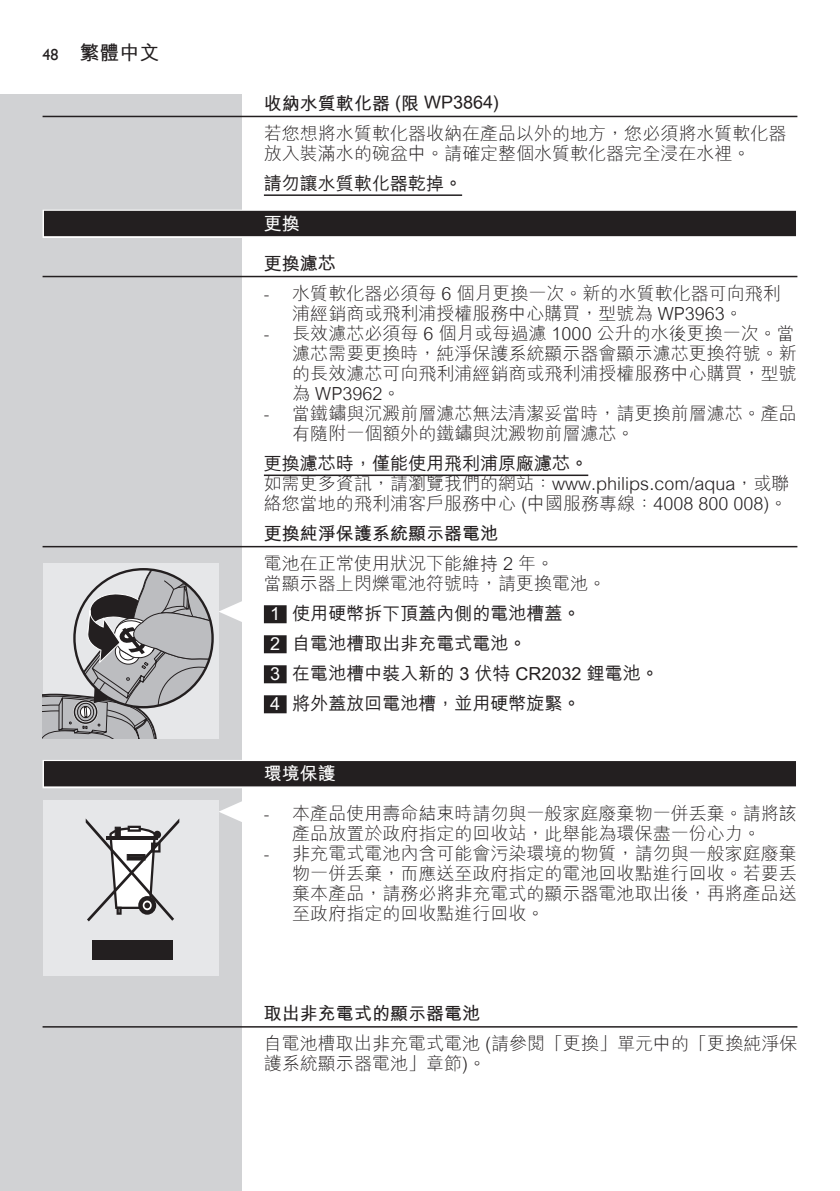
<style>
.page{position:relative;width:840px;height:1191px;background:#fff}
.page>*{position:absolute;margin:0;border:0;box-sizing:border-box;transform-origin:0 0}
.t1{font:700 20px "M Hei B5";color:#231f20}
.t2{font:300 18px/20px "M Hei B5";color:#231f20}
.t3{font:500 18px/30px "M Hei B5";color:#231f20}
.t4{font:700 18px "M Hei B5";color:#231f20}
.t5{font:700 18px "M Hei B5";color:#fff}
.s1{font-family:"Gill Sans Alt One WGL";font-weight:400;font-size:16px}
.s2{font-family:"Gill Sans Alt One WGL Light";font-weight:400}
.s3{color:#fff}
</style>
<div class="page">
<div style="left:0;top:95px;width:241px;height:1096px;background:#d1d2d4"></div>
<hr style="left:43px;top:116px;width:754px;height:1px;background:#231f20">
<hr style="left:264px;top:194px;width:198px;height:2px;background:#231f20">
<div style="left:43px;top:210px;width:754px;height:28px;background:#d9d8d8"></div>
<div style="left:44px;top:211px;width:751px;height:25px;background:#231f20"></div>
<hr style="left:43px;top:276px;width:754px;height:1px;background:#231f20">
<hr style="left:264px;top:474px;width:324px;height:2px;background:#231f20">
<hr style="left:43px;top:546px;width:754px;height:1px;background:#231f20">
<div style="left:264px;top:605px;width:22px;height:18px;background:#231f20"></div>
<div style="left:264px;top:635px;width:22px;height:18px;background:#231f20"></div>
<div style="left:264px;top:665px;width:22px;height:18px;background:#231f20"></div>
<div style="left:264px;top:695px;width:22px;height:18px;background:#231f20"></div>
<div style="left:43px;top:760px;width:754px;height:28px;background:#a3a1a2"></div>
<div style="left:44px;top:761px;width:751px;height:25px;background:#231f20"></div>
<hr style="left:43px;top:1026px;width:754px;height:1px;background:#231f20">
<svg style="left:218px;top:600px;width:24px;height:23px"></svg>
<div style="left:43px;top:563px;width:175px;height:175px;background:#e6e7e9"></div>
<svg style="left:43px;top:569px;width:169px;height:169px"></svg>
<svg style="left:218px;top:800px;width:24px;height:23px"></svg>
<div style="left:43px;top:800px;width:175px;height:176px;background:#e6e7e9"></div>
<div style="left:92px;top:940px;width:80px;height:20px;background:#231f20"></div>
<svg style="left:86px;top:819px;width:93px;height:102px"></svg>
<p class="t1" style="left:43px;top:43px;width:118px"><span class="s1">48</span> 繁體中文</p>
<p class="t4" style="left:264px;top:94px;width:237px">收納水質軟化器 (限 WP3864)</p>
<p class="t2" style="left:264px;top:124px;width:523px">若您想將水質軟化器收納在產品以外的地方，您必須將水質軟化器放入裝滿水的碗盆中。請確定整個水質軟化器完全浸在水裡。</p>
<p class="t3" style="left:264px;top:169px;width:199px">請勿讓水質軟化器乾掉。</p>
<p class="t5" style="left:264px;top:214px;width:38px">更換</p>
<p class="t4" style="left:264px;top:254px;width:73px">更換濾芯</p>
<p class="t2" style="left:264px;top:284px;width:518px;text-align:center"><span class="s2">-</span> 水質軟化器必須每 6 個月更換一次。新的水質軟化器可向飛利浦經銷商或飛利浦授權服務中心購買，型號為 WP3963。</p>
<p class="t2" style="left:292px;top:324px;width:506px;text-align:justify;text-indent:-28px"><span class="s2">-</span> 長效濾芯必須每 6 個月或每過濾 1000 公升的水後更換一次。當濾芯需要更換時，純淨保護系統顯示器會顯示濾芯更換符號。新的長效濾芯可向飛利浦經銷商或飛利浦授權服務中心購買，型號為 WP3962。</p>
<p class="t2" style="left:292px;top:404px;width:506px;text-indent:-28px"><span class="s2">-</span> 當鐵鏽與沉澱前層濾芯無法清潔妥當時，請更換前層濾芯。產品有隨附一個額外的鐵鏽與沈澱物前層濾芯。</p>
<p class="t3" style="left:264px;top:449px;width:325px">更換濾芯時，僅能使用飛利浦原廠濾芯。</p>
<p class="t2" style="left:264px;top:474px;width:527px">如需更多資訊，請瀏覽我們的網站：www.philips.com/aqua，或聯絡您當地的飛利浦客戶服務中心 (中國服務專線：4008 800 008)。</p>
<p class="t4" style="left:264px;top:524px;width:235px">更換純淨保護系統顯示器電池</p>
<p class="t2" style="left:264px;top:554px;width:343px">電池在正常使用狀況下能維持 2 年。<br>當顯示器上閃爍電池符號時，請更換電池。</p>
<p class="t3" style="left:270px;top:599px;width:390px"><span class="s3">1</span> 使用硬幣拆下頂蓋內側的電池槽蓋。<br><span class="s3">2</span> 自電池槽取出非充電式電池。<br><span class="s3">3</span> 在電池槽中裝入新的 3 伏特 CR2032 鋰電池。<br><span class="s3">4</span> 將外蓋放回電池槽，並用硬幣旋緊。</p>
<p class="t5" style="left:264px;top:764px;width:73px">環境保護</p>
<p class="t2" style="left:264px;top:804px;width:534px;text-align:center"><span class="s2">-</span> 本產品使用壽命結束時請勿與一般家庭廢棄物一併丟棄。請將該產品放置於政府指定的回收站，此舉能為環保盡一份心力。</p>
<p class="t2" style="left:292px;top:844px;width:506px;text-align:justify;text-indent:-28px"><span class="s2">-</span> 非充電式電池內含可能會污染環境的物質，請勿與一般家庭廢棄物一併丟棄，而應送至政府指定的電池回收點進行回收。若要丟棄本產品，請務必將非充電式的顯示器電池取出後，再將產品送至政府指定的回收點進行回收。</p>
<p class="t4" style="left:264px;top:1004px;width:217px">取出非充電式的顯示器電池</p>
<p class="t2" style="left:264px;top:1034px;width:534px">自電池槽取出非充電式電池 (請參閱「更換」單元中的「更換純淨保護系統顯示器電池」章節)。</p>
</div>
